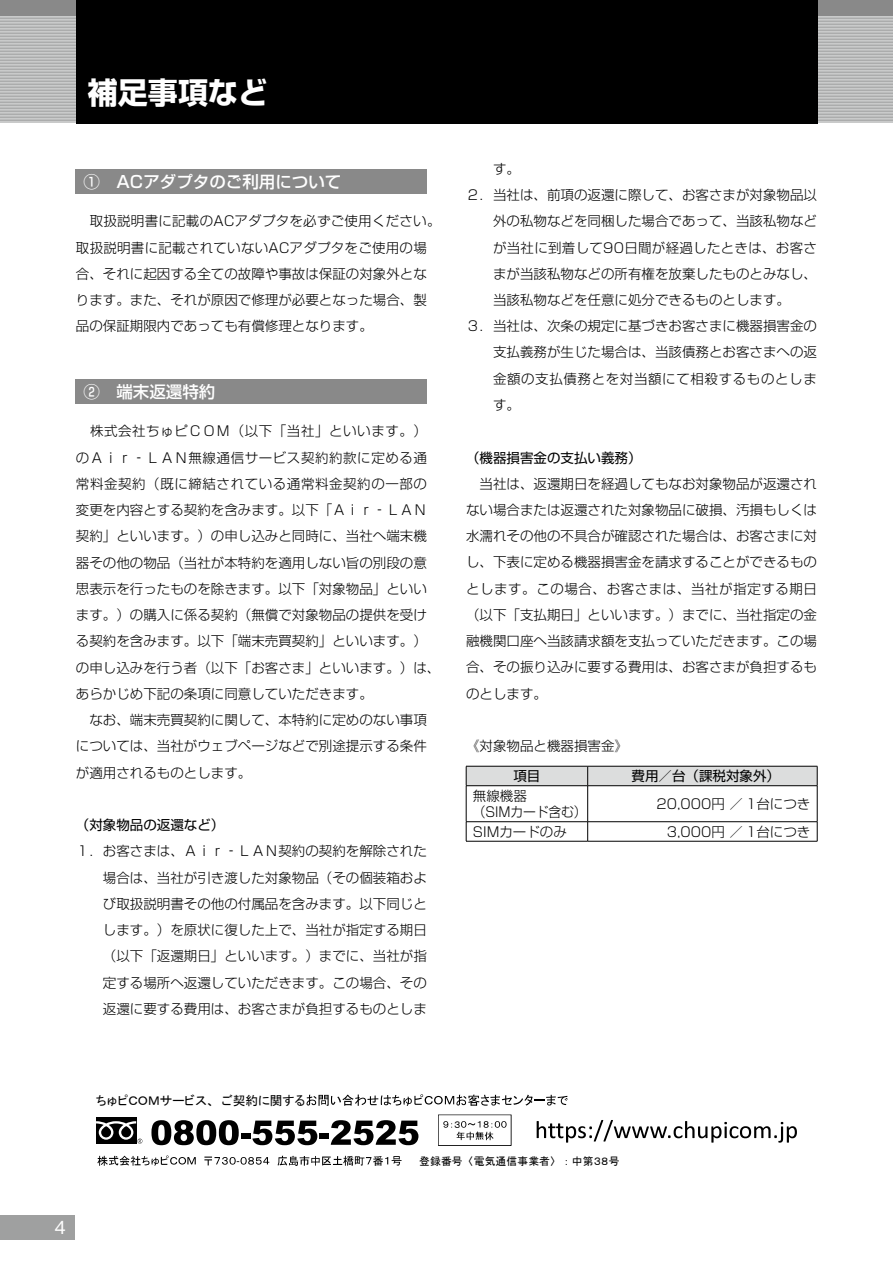
<style>
.page{position:relative;width:893px;height:1263px;background:#fff}
.page>*{position:absolute;margin:0;border:0;box-sizing:border-box;transform-origin:0 0}
.t1{font:700 30px "Shin Go Pro";color:#fff}
.t2{font:500 18px "Gothic BBB Pro";color:#fff}
.t3{font:500 16.5px "Shin Go Pro";color:#fff}
.t4{font:300 13.5px/26.2px "Shin Go Pro";color:#000}
.t5{font:13.5px "Shin Go Pro";color:#000}
.t6{font:300 13.5px "Shin Go Pro";letter-spacing:.02em;color:#000}
.t7{font:300 13.5px "Shin Go Pro";letter-spacing:.045em;color:#000}
.t8{font:12.6px "MS P Gothic";color:#000}
.t9{font:10.8px "MS P Gothic";letter-spacing:.01em;color:#000}
.t10{font:9.45px "MS P Gothic";color:#000}
</style>
<div class="page">
<hr style="left:466px;top:821px;width:122px;height:1px;background:#000">
<hr style="left:588px;top:821px;width:229px;height:1px;background:#000">
<hr style="left:587px;top:786px;width:1px;height:35px;background:#000">
<svg style="left:587px;top:822px;width:1px;height:19px"></svg>
<svg style="left:466px;top:766px;width:352px;height:20px"></svg>
<hr style="left:466px;top:786px;width:1px;height:35px;background:#000">
<hr style="left:817px;top:786px;width:1px;height:35px;background:#000">
<svg style="left:466px;top:822px;width:1px;height:19px"></svg>
<svg style="left:817px;top:822px;width:1px;height:19px"></svg>
<hr style="left:466px;top:841px;width:122px;height:1px;background:#000">
<hr style="left:588px;top:841px;width:229px;height:1px;background:#000">
<div style="left:76px;top:170px;width:351px;height:24px;background:#898989"></div>
<div style="left:76px;top:380px;width:351px;height:24px;background:#898989"></div>
<svg style="left:151px;top:1120px;width:88px;height:25px"></svg>
<div style="left:241px;top:1133px;width:10px;height:5px;background:#000"></div>
<svg style="left:252px;top:1120px;width:65px;height:25px"></svg>
<div style="left:319px;top:1133px;width:10px;height:5px;background:#000"></div>
<svg style="left:331px;top:1120px;width:87px;height:25px"></svg>
<svg style="left:307px;top:1094px;width:261px;height:12px"></svg>
<svg style="left:97px;top:1155px;width:99px;height:11px"></svg>
<svg style="left:204px;top:1156px;width:65px;height:9px"></svg>
<svg style="left:278px;top:1156px;width:124px;height:10px"></svg>
<svg style="left:438px;top:1114px;width:74px;height:32px"></svg>
<div style="left:96px;top:1117px;width:40px;height:26px;background:#000"></div>
<svg style="left:96px;top:1121px;width:46px;height:23px"></svg>
<svg style="left:537px;top:1120px;width:260px;height:22px"></svg>
<div style="left:0;top:0;width:893px;height:123px;background:#c2c3c3"></div>
<div style="left:0;top:1215px;width:75px;height:24px;background:#9fa0a0"></div>
<hr style="left:0;top:18px;width:893px;height:1px;background:#9fa0a0">
<hr style="left:0;top:21px;width:893px;height:1px;background:#9fa0a0">
<hr style="left:0;top:24px;width:893px;height:1px;background:#9fa0a0">
<hr style="left:0;top:27px;width:893px;height:1px;background:#9fa0a0">
<hr style="left:0;top:30px;width:893px;height:1px;background:#9fa0a0">
<hr style="left:0;top:33px;width:893px;height:1px;background:#9fa0a0">
<hr style="left:0;top:36px;width:893px;height:1px;background:#9fa0a0">
<hr style="left:0;top:39px;width:893px;height:1px;background:#9fa0a0">
<hr style="left:0;top:42px;width:893px;height:1px;background:#9fa0a0">
<hr style="left:0;top:45px;width:893px;height:1px;background:#9fa0a0">
<hr style="left:0;top:48px;width:893px;height:1px;background:#9fa0a0">
<hr style="left:0;top:51px;width:893px;height:1px;background:#9fa0a0">
<hr style="left:0;top:54px;width:893px;height:1px;background:#9fa0a0">
<hr style="left:0;top:57px;width:893px;height:1px;background:#9fa0a0">
<hr style="left:0;top:60px;width:893px;height:1px;background:#9fa0a0">
<hr style="left:0;top:63px;width:893px;height:1px;background:#9fa0a0">
<hr style="left:0;top:66px;width:893px;height:1px;background:#9fa0a0">
<hr style="left:0;top:69px;width:893px;height:1px;background:#9fa0a0">
<hr style="left:0;top:72px;width:893px;height:1px;background:#9fa0a0">
<hr style="left:0;top:75px;width:893px;height:1px;background:#9fa0a0">
<hr style="left:0;top:78px;width:893px;height:1px;background:#9fa0a0">
<hr style="left:0;top:81px;width:893px;height:1px;background:#9fa0a0">
<hr style="left:0;top:84px;width:893px;height:1px;background:#9fa0a0">
<hr style="left:0;top:87px;width:893px;height:1px;background:#9fa0a0">
<hr style="left:0;top:90px;width:893px;height:1px;background:#9fa0a0">
<hr style="left:0;top:93px;width:893px;height:1px;background:#9fa0a0">
<hr style="left:0;top:96px;width:893px;height:1px;background:#9fa0a0">
<hr style="left:0;top:99px;width:893px;height:1px;background:#9fa0a0">
<hr style="left:0;top:102px;width:893px;height:1px;background:#9fa0a0">
<hr style="left:0;top:105px;width:893px;height:1px;background:#9fa0a0">
<hr style="left:0;top:108px;width:893px;height:1px;background:#9fa0a0">
<hr style="left:0;top:111px;width:893px;height:1px;background:#9fa0a0">
<hr style="left:0;top:114px;width:893px;height:1px;background:#9fa0a0">
<hr style="left:0;top:117px;width:893px;height:1px;background:#9fa0a0">
<hr style="left:0;top:120px;width:893px;height:1px;background:#9fa0a0">
<div style="left:0;top:0;width:893px;height:15px;background:#898989"></div>
<div style="left:76px;top:0;width:741px;height:123px;background:#000"></div>
<h1 class="t1" style="left:88px;top:69px;width:182px">補足事項など</h1>
<p class="t3" style="left:83px;top:168px;width:259px">①　ACアダプタのご利用について</p>
<p class="t4" style="left:76px;top:206px;width:366px">　取扱説明書に記載のACアダプタを必ずご使用ください。取扱説明書に記載されていないACアダプタをご使用の場合、それに起因する全ての故障や事故は保証の対象外となります。また、それが原因で修理が必要となった場合、製品の保証期限内であっても有償修理となります。</p>
<p class="t3" style="left:83px;top:378px;width:134px">②　端末返還特約</p>
<p class="t4" style="left:76px;top:416px;width:366px">　株式会社ちゅピＣＯＭ（以下「当社」といいます。）のAir-LAN無線通信サービス契約約款に定める通常料金契約（既に締結されている通常料金契約の一部の変更を内容とする契約を含みます。以下「Air-LAN契約」といいます。）の申し込みと同時に、当社へ端末機器その他の物品（当社が本特約を適用しない旨の別段の意思表示を行ったものを除きます。以下「対象物品」といいます。）の購入に係る契約（無償で対象物品の提供を受ける契約を含みます。以下「端末売買契約」といいます。）の申し込みを行う者（以下「お客さま」といいます。）は、あらかじめ下記の条項に同意していただきます。<br>　なお、端末売買契約に関して、本特約に定めのない事項については、当社がウェブページなどで別途提示する条件が適用されるものとします。</p>
<p class="t5" style="left:76px;top:814px;width:150px">（対象物品の返還など）</p>
<p class="t4" style="left:103px;top:836px;width:326px;text-align:justify;text-indent:-27px">1 .お客さまは、Air-LAN契約の契約を解除された場合は、当社が引き渡した対象物品（その個装箱および取扱説明書その他の付属品を含みます。以下同じとします。）を原状に復した上で、当社が指定する期日（以下「返還期日」といいます。）までに、当社が指定する場所へ返還していただきます。この場合、その返還に要する費用は、お客さまが負担するものとしま</p>
<p class="t4" style="left:493px;top:154px;width:28px">す。</p>
<p class="t4" style="left:466px;top:180px;width:352px">2.当社は、前項の返還に際して、お客さまが対象物品以</p>
<p class="t4" style="left:493px;top:206px;width:325px">外の私物などを同梱した場合であって、当該私物など</p>
<p class="t6" style="left:493px;top:236px;width:326px">が当社に到着して90日間が経過したときは、お客さ</p>
<p class="t4" style="left:493px;top:259px;width:325px">まが当該私物などの所有権を放棄したものとみなし、</p>
<p class="t4" style="left:493px;top:285px;width:298px">当該私物などを任意に処分できるものとします。</p>
<p class="t4" style="left:466px;top:311px;width:352px">3 .当社は、次条の規定に基づきお客さまに機器損害金の</p>
<p class="t4" style="left:493px;top:338px;width:325px">支払義務が生じた場合は、当該債務とお客さまへの返</p>
<p class="t7" style="left:493px;top:367px;width:325px">金額の支払債務とを対当額にて相殺するものとしま</p>
<p class="t4" style="left:493px;top:390px;width:28px">す。</p>
<p class="t5" style="left:466px;top:446px;width:177px">（機器損害金の支払い義務）</p>
<p class="t4" style="left:466px;top:469px;width:353px;text-align:justify">　当社は、返還期日を経過してもなお対象物品が返還されない場合または返還された対象物品に破損、汚損もしくは水濡れその他の不具合が確認された場合は、お客さまに対し、下表に定める機器損害金を請求することができるものとします。この場合、お客さまは、当社が指定する期日（以下「支払期日」といいます。）までに、当社指定の金融機関口座へ当該請求額を支払っていただきます。この場合、その振り込みに要する費用は、お客さまが負担するものとします。</p>
<p class="t4" style="left:466px;top:731px;width:163px">《対象物品と機器損害金》</p>
<p class="t5" style="left:513px;top:765px;width:28px">項目</p>
<p class="t5" style="left:632px;top:765px;width:150px">費用／台（課税対象外）</p>
<p class="t4" style="left:473px;top:785px;width:115px;line-height:16.5px">無線機器<br>（SIMカード含む）</p>
<p class="t4" style="left:657px;top:789px;width:155px">20,000円 ／ 1台につき</p>
<p class="t4" style="left:473px;top:817px;width:95px">SIMカードのみ</p>
<p class="t4" style="left:667px;top:817px;width:145px">3,000円 ／ 1台につき</p>
<p class="t8" style="left:96px;top:1094px;width:211px">ちゅピＣＯＭサービス、ご契約に関する</p>
<h2 class="t2" style="left:54px;top:1213px;width:13px">4</h2>
<p class="t10" style="left:454px;top:1119px;width:8px">３</p>
<p class="t9" style="left:419px;top:1155px;width:202px">登録番号〈電気通信事業者〉 ：中第３８号</p>
</div>
